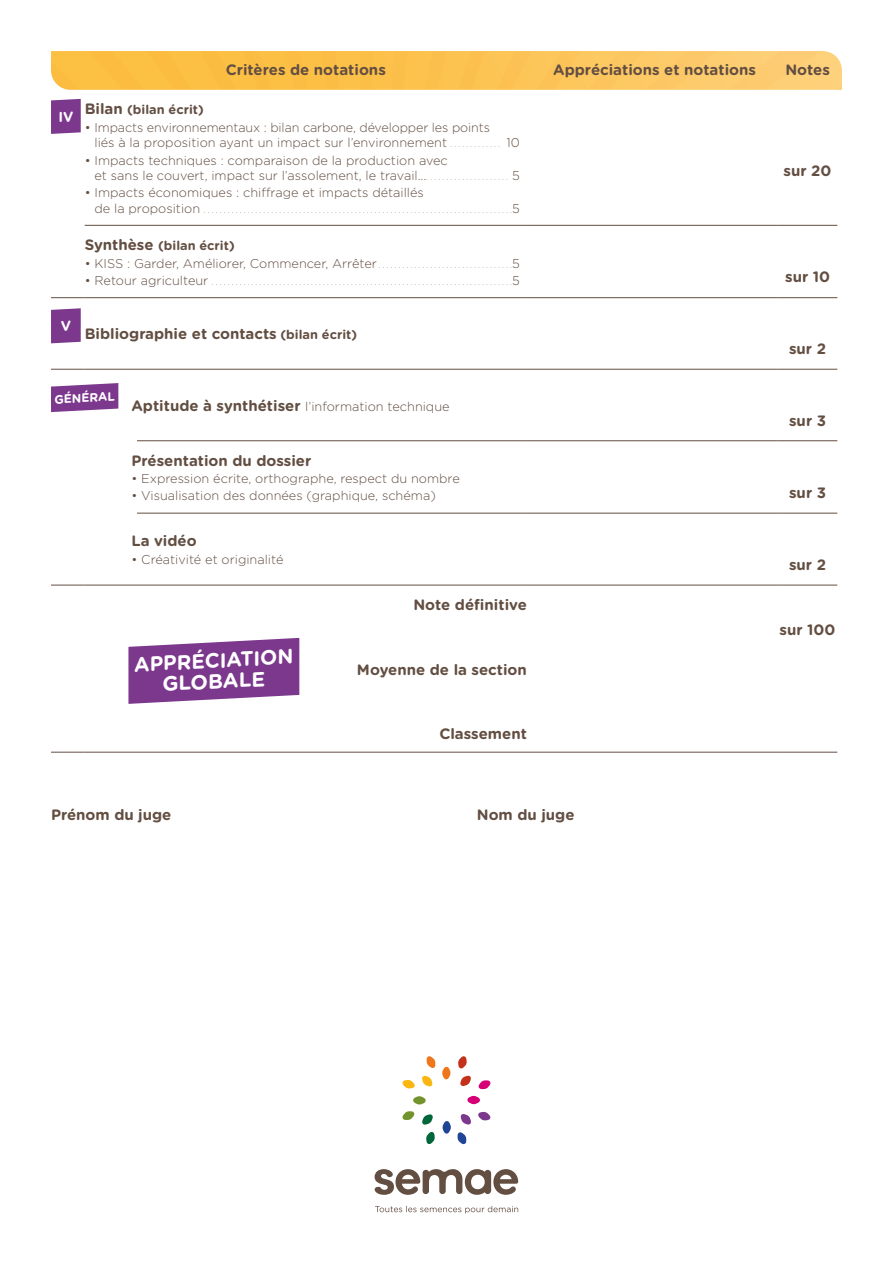
<style>
.page{position:relative;width:893px;height:1263px;background:#fff}
.page>*{position:absolute;margin:0;border:0;box-sizing:border-box;transform-origin:0 0}
.t1{font:700 20.7px/20.7px "Gotham Rounded";color:#fff;text-align:center}
.t2{font:700 15px "Gotham Rounded";color:#634e42}
.t3{font:300 12.75px/15.3px "Gotham Rounded";color:#634e42}
.t4{font:700 12.75px "Gotham Rounded";color:#634e42}
.t5{font:700 12.3px "Gotham Rounded";color:#fff}
.t6{font:300 7.5px "Gotham Rounded";color:#634e42}
.s1{font-size:15px}
.s2{font-size:7.5px}
.s3{font-size:12.75px}
.s4{font-weight:700;font-size:15px}
</style>
<div class="page">
<img style="left:51px;top:51px;width:791px;height:39px">
<hr style="left:85px;top:225px;width:442px;height:1px;background:#634e42">
<hr style="left:527px;top:225px;width:251px;height:1px;background:#634e42">
<hr style="left:778px;top:225px;width:59px;height:1px;background:#634e42">
<hr style="left:51px;top:297px;width:34px;height:1px;background:#634e42">
<hr style="left:85px;top:297px;width:442px;height:1px;background:#634e42">
<hr style="left:527px;top:297px;width:251px;height:1px;background:#634e42">
<hr style="left:778px;top:297px;width:59px;height:1px;background:#634e42">
<hr style="left:51px;top:369px;width:34px;height:1px;background:#634e42">
<hr style="left:85px;top:369px;width:442px;height:1px;background:#634e42">
<hr style="left:527px;top:369px;width:251px;height:1px;background:#634e42">
<hr style="left:778px;top:369px;width:59px;height:1px;background:#634e42">
<hr style="left:85px;top:440px;width:442px;height:1px;background:#634e42">
<hr style="left:527px;top:440px;width:251px;height:1px;background:#634e42">
<hr style="left:778px;top:440px;width:59px;height:1px;background:#634e42">
<hr style="left:85px;top:513px;width:442px;height:1px;background:#634e42">
<hr style="left:527px;top:513px;width:251px;height:1px;background:#634e42">
<hr style="left:778px;top:513px;width:59px;height:1px;background:#634e42">
<hr style="left:51px;top:585px;width:34px;height:1px;background:#634e42">
<hr style="left:85px;top:585px;width:442px;height:1px;background:#634e42">
<hr style="left:527px;top:585px;width:251px;height:1px;background:#634e42">
<hr style="left:778px;top:585px;width:59px;height:1px;background:#634e42">
<hr style="left:51px;top:752px;width:34px;height:1px;background:#634e42">
<hr style="left:85px;top:752px;width:442px;height:1px;background:#634e42">
<hr style="left:527px;top:752px;width:251px;height:1px;background:#634e42">
<hr style="left:778px;top:752px;width:59px;height:1px;background:#634e42">
<svg style="left:51px;top:383px;width:67px;height:29px;background:#8b4f9a"></svg>
<svg style="left:128px;top:638px;width:171px;height:66px;background:#8e539c"></svg>
<svg style="left:375px;top:1206px;width:143px;height:7px"></svg>
<svg style="left:374px;top:1169px;width:145px;height:26px"></svg>
<svg style="left:442px;top:1066px;width:9px;height:14px"></svg>
<svg style="left:422px;top:1076px;width:10px;height:10px"></svg>
<svg style="left:426px;top:1056px;width:10px;height:12px"></svg>
<svg style="left:402px;top:1080px;width:13px;height:9px"></svg>
<svg style="left:402px;top:1111px;width:13px;height:9px"></svg>
<svg style="left:426px;top:1132px;width:9px;height:12px"></svg>
<svg style="left:457px;top:1132px;width:9px;height:12px"></svg>
<svg style="left:478px;top:1111px;width:13px;height:10px"></svg>
<svg style="left:478px;top:1080px;width:13px;height:9px"></svg>
<svg style="left:458px;top:1056px;width:9px;height:13px"></svg>
<svg style="left:413px;top:1096px;width:13px;height:8px"></svg>
<svg style="left:422px;top:1114px;width:11px;height:11px"></svg>
<svg style="left:442px;top:1121px;width:9px;height:13px"></svg>
<svg style="left:461px;top:1114px;width:10px;height:11px"></svg>
<svg style="left:467px;top:1096px;width:13px;height:8px"></svg>
<svg style="left:460px;top:1076px;width:11px;height:10px"></svg>
<div style="left:84px;top:435px;width:53px;height:11px;background:#fff"></div>
<div style="left:84px;top:506px;width:53px;height:10px;background:#fff"></div>
<svg style="left:51px;top:99px;width:30px;height:35px"></svg>
<svg style="left:51px;top:308px;width:30px;height:35px"></svg>
<p class="t2" style="left:226px;top:58px;width:162px">Critères de notations</p>
<p class="t2" style="left:553px;top:58px;width:204px">Appréciations et notations</p>
<p class="t2" style="left:785px;top:58px;width:46px">Notes</p>
<p class="t4" style="left:85px;top:100px;width:121px"><span class="s1">Bilan</span> (bilan écrit)</p>
<p class="t3" style="left:95px;top:119px;width:427px;text-indent:-10px">• Impacts environnementaux : bilan carbone, développer les points<br>liés à la proposition ayant un impact sur l’environnement <span class="s2">. . . . . . . . . . . . .</span> 10</p>
<p class="t3" style="left:95px;top:152px;width:427px;text-indent:-10px">• Impacts techniques : comparaison de la production avec<br>et sans le couvert, impact sur l’assolement, le travail... <span class="s2">. . . . . . . . . . . . . . . . . . . .</span> 5</p>
<p class="t3" style="left:85px;top:184px;width:341px">• Impacts économiques : chiffrage et impacts détaillés</p>
<p class="t6" style="left:95px;top:205px;width:427px"><span class="s3">de la proposition</span> . . . . . . . . . . . . . . . . . . . . . . . . . . . . . . . . . . . . . . . . . . . . . . . . . . . . . . . . . . . . . . . . . . . . . . . . . . . . . <span class="s3">5</span></p>
<p class="t2" style="left:784px;top:160px;width:49px">sur 20</p>
<p class="t4" style="left:85px;top:236px;width:152px"><span class="s1">Synthèse</span> (bilan écrit)</p>
<p class="t3" style="left:85px;top:255px;width:437px">• KISS : Garder, Améliorer, Commencer, Arrêter <span class="s2">. . . . . . . . . . . . . . . . . . . . . . . . . . . . . . . . .</span> 5</p>
<p class="t6" style="left:85px;top:277px;width:437px"><span class="s3">• Retour agriculteur</span> . . . . . . . . . . . . . . . . . . . . . . . . . . . . . . . . . . . . . . . . . . . . . . . . . . . . . . . . . . . . . . . . . . . . . . . . . . . <span class="s3">5</span></p>
<p class="t2" style="left:785px;top:266px;width:46px">sur 10</p>
<p class="t2" style="left:85px;top:323px;width:274px">Bibliographie et contacts <span class="s3">(bilan écrit)</span></p>
<p class="t5" style="left:54px;top:390px;width:62px;rotate:-3deg">GÉNÉRAL</p>
<p class="t3" style="left:131px;top:398px;width:320px"><span class="s4">Aptitude à synthétiser</span> l’information technique</p>
<p class="t2" style="left:789px;top:338px;width:38px">sur 2</p>
<p class="t2" style="left:789px;top:409px;width:38px">sur 3</p>
<p class="t2" style="left:131px;top:449px;width:181px">Présentation du dossier</p>
<p class="t3" style="left:131px;top:470px;width:330px">• Expression écrite, orthographe, respect du nombre</p>
<p class="t3" style="left:131px;top:488px;width:306px">• Visualisation des données (graphique, schéma)</p>
<p class="t2" style="left:789px;top:481px;width:38px">sur 3</p>
<p class="t2" style="left:131px;top:530px;width:67px">La vidéo</p>
<p class="t3" style="left:131px;top:551px;width:153px">• Créativité et originalité</p>
<p class="t2" style="left:789px;top:553px;width:38px">sur 2</p>
<p class="t2" style="left:413px;top:593px;width:115px">Note définitive</p>
<h1 class="t1" style="left:133px;top:653px;width:161px;rotate:-3deg">APPRÉCIATION<br>GLOBALE</h1>
<p class="t2" style="left:357px;top:658px;width:171px">Moyenne de la section</p>
<p class="t2" style="left:439px;top:723px;width:89px">Classement</p>
<p class="t2" style="left:51px;top:803px;width:122px">Prénom du juge</p>
<p class="t2" style="left:477px;top:803px;width:99px">Nom du juge</p>
<p class="t2" style="left:780px;top:619px;width:57px">sur 100</p>
</div>
